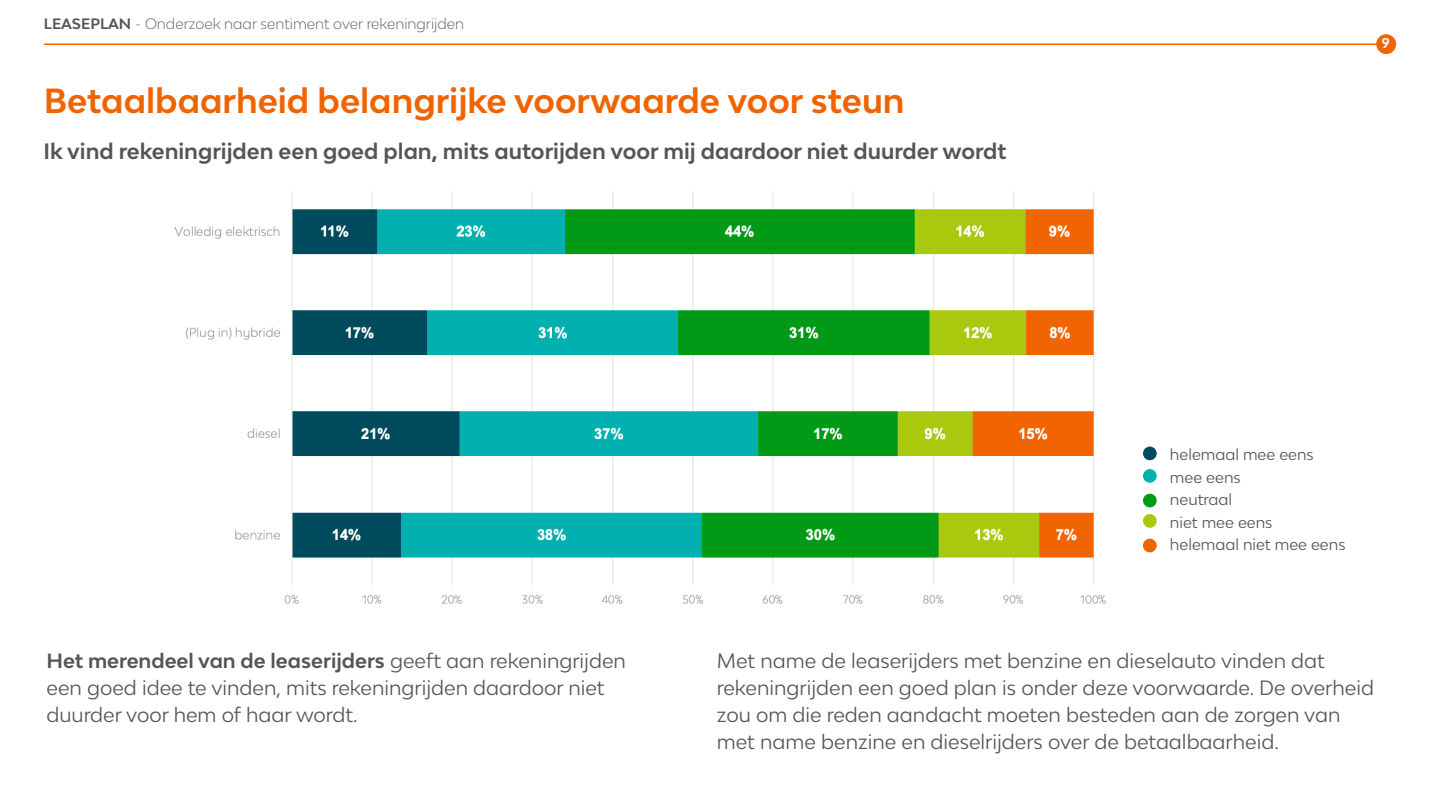
<style>
.page{position:relative;width:1440px;height:810px;background:#fff}
.page>*{position:absolute;margin:0;border:0;box-sizing:border-box;transform-origin:0 0}
.t1{font:700 33px "Lease Plan";color:#f06400}
.t2{font:700 21px "Lease Plan";color:#545656}
.t3{font:19.5px/27px "Lease Plan";color:#545656}
.t4{font:15px/22.5px "Lease Plan";color:#545656}
.t5{font:300 14.25px "Lease Plan";color:#545656}
.t6{font:700 13.5px "Lease Plan";color:#fff}
.s1{font-weight:700}
</style>
<div class="page">
<hr style="left:44px;top:44px;width:1352px;height:1px;background:#f06400">
<div style="left:1376px;top:34px;width:20px;height:20px;background:#f06400;border-radius:50%"></div>
<img style="left:174px;top:191px;width:932px;height:413px">
<div style="left:1143px;top:447px;width:14px;height:13px;background:#004a5d;border-radius:50%"></div>
<div style="left:1143px;top:469px;width:14px;height:14px;background:#00b1af;border-radius:50%"></div>
<div style="left:1143px;top:494px;width:14px;height:13px;background:#009a17;border-radius:50%"></div>
<div style="left:1143px;top:514px;width:14px;height:14px;background:#a9c90e;border-radius:50%"></div>
<div style="left:1143px;top:539px;width:14px;height:13px;background:#f06400;border-radius:50%"></div>
<p class="t5" style="left:44px;top:14px;width:422px"><span class="s1">LEASEPLAN</span> - Onderzoek naar sentiment over rekeningrijden</p>
<h1 class="t1" style="left:44px;top:80px;width:862px">Betaalbaarheid belangrijke voorwaarde voor steun</h1>
<p class="t2" style="left:44px;top:138px;width:965px">Ik vind rekeningrijden een goed plan, mits autorijden voor mij daardoor niet duurder wordt</p>
<p class="t6" style="left:1382px;top:35px;width:9px">9</p>
<p class="t4" style="left:1170px;top:443px;width:177px">helemaal mee eens mee eens<br>neutraal<br>niet mee eens<br>helemaal niet mee eens</p>
<p class="t3" style="left:46px;top:647px;width:581px"><span class="s1">Het merendeel van de leaserijders</span> geeft aan rekeningrijden een goed idee te vinden, mits rekeningrijden daardoor niet duurder voor hem of haar wordt.</p>
<p class="t3" style="left:717px;top:647px;width:659px">Met name de leaserijders met benzine en dieselauto vinden dat rekeningrijden een goed plan is onder deze voorwaarde. De overheid zou om die reden aandacht moeten besteden aan de zorgen van met name benzine en dieselrijders over de betaalbaarheid.</p>
</div>
